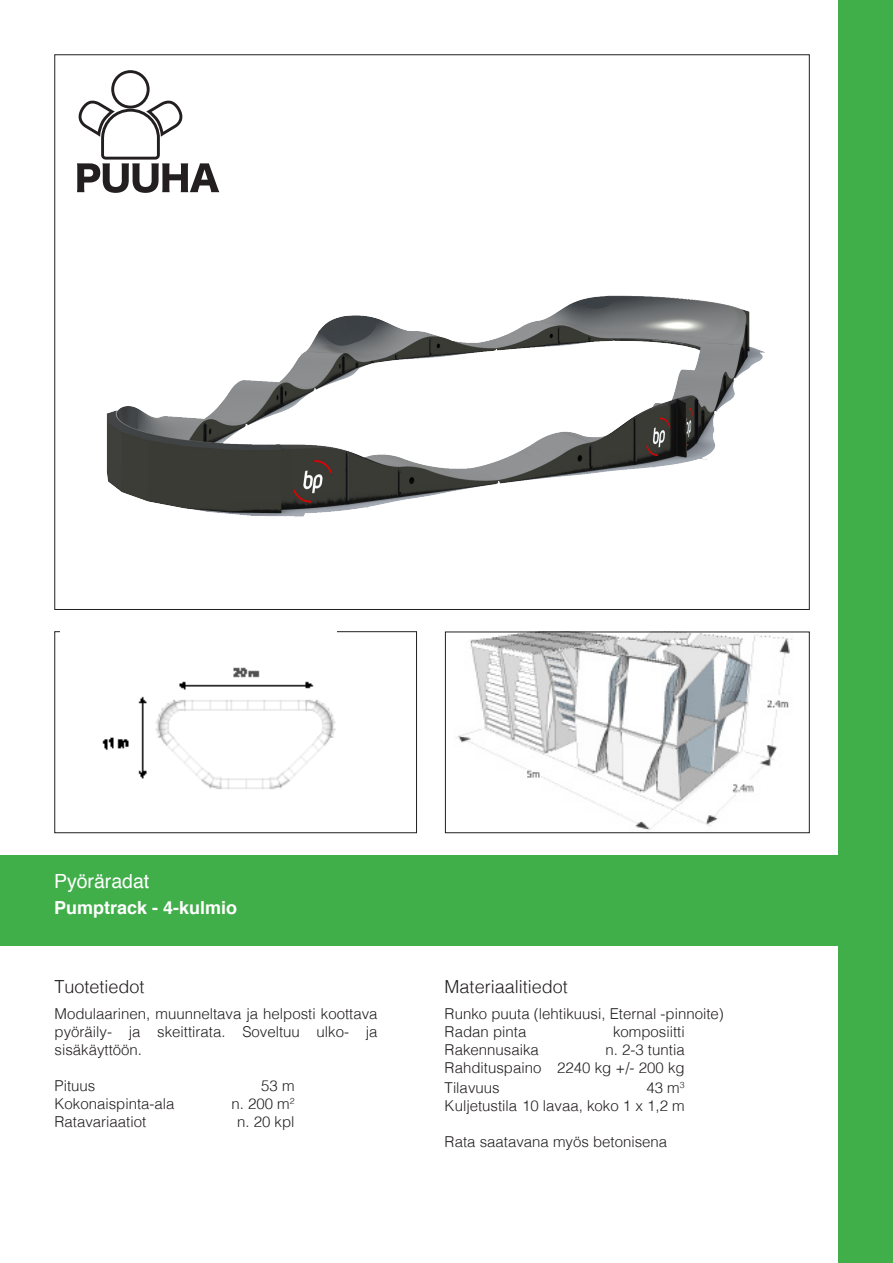
<style>
.page{position:relative;width:893px;height:1263px;background:#fff}
.page>*{position:absolute;margin:0;border:0;box-sizing:border-box;transform-origin:0 0}
.kategoria{font:19.5px "Helvetica";color:#fff}
.Tuotetiedot_materiaa{font:300 18px "Helvetica";color:#231f20}
.kategoria-2{font:700 18px "Helvetica";color:#fff}
.leveä_taulukko_copy{font:300 15px/18px "Helvetica";color:#231f20;text-align:justify}
</style>
<div class="page">
<div style="left:0;top:855px;width:893px;height:91px;background:#40ae49"></div>
<img style="left:106px;top:191px;width:659px;height:326px">
<div style="left:55px;top:631px;width:362px;height:202px;border:1px solid #231f20"></div>
<img style="left:456px;top:634px;width:336px;height:197px">
<div style="left:445px;top:632px;width:364px;height:201px;border:1px solid #231f20"></div>
<img style="left:61px;top:631px;width:276px;height:159px">
<div style="left:839px;top:0;width:54px;height:1263px;background:#40ae49"></div>
<svg style="left:77px;top:70px;width:142px;height:123px"></svg>
<p class="kategoria" style="left:54px;top:866px;width:97px">Pyöräradat</p>
<p class="kategoria-2" style="left:54px;top:893px;width:185px">Pumptrack - 4-kulmio</p>
<p class="Tuotetiedot_materiaa" style="left:55px;top:971px;width:92px">Tuotetiedot</p>
<p class="leveä_taulukko_copy" style="left:55px;top:1004px;width:325px">Modulaarinen, muunneltava ja helposti koottava pyöräily- ja skeittirata. Soveltuu ulko- ja sisäkäyttöön.</p>
<p class="leveä_taulukko_copy" style="left:55px;top:1076px;width:42px">Pituus</p>
<p class="leveä_taulukko_copy" style="left:261px;top:1076px;width:35px">53 m</p>
<p class="leveä_taulukko_copy" style="left:55px;top:1094px;width:122px">Kokonaispinta-ala</p>
<p class="leveä_taulukko_copy" style="left:231px;top:1094px;width:65px">n. 200 m<sup>2</sup></p>
<p class="leveä_taulukko_copy" style="left:55px;top:1112px;width:93px">Ratavariaatiot</p>
<p class="leveä_taulukko_copy" style="left:237px;top:1112px;width:59px">n. 20 kpl</p>
<p class="Tuotetiedot_materiaa" style="left:445px;top:971px;width:125px">Materiaalitiedot</p>
<p class="leveä_taulukko_copy" style="left:445px;top:1004px;width:281px">Runko puuta (lehtikuusi, Eternal -pinnoite)</p>
<p class="leveä_taulukko_copy" style="left:445px;top:1022px;width:83px">Radan pinta</p>
<p class="leveä_taulukko_copy" style="left:613px;top:1022px;width:73px">komposiitti</p>
<p class="leveä_taulukko_copy" style="left:445px;top:1040px;width:96px">Rakennusaika</p>
<p class="leveä_taulukko_copy" style="left:605px;top:1040px;width:81px">n. 2-3 tuntia</p>
<p class="leveä_taulukko_copy" style="left:445px;top:1058px;width:241px">Rahdituspaino 2240 kg +/- 200 kg</p>
<p class="leveä_taulukko_copy" style="left:445px;top:1077px;width:57px">Tilavuus</p>
<p class="leveä_taulukko_copy" style="left:646px;top:1077px;width:40px">43 m<sup>3</sup></p>
<p class="leveä_taulukko_copy" style="left:445px;top:1095px;width:241px">Kuljetustila 10 lavaa, koko 1 x 1,2 m</p>
<p class="leveä_taulukko_copy" style="left:445px;top:1131px;width:224px">Rata saatavana myös betonisena</p>
</div>
